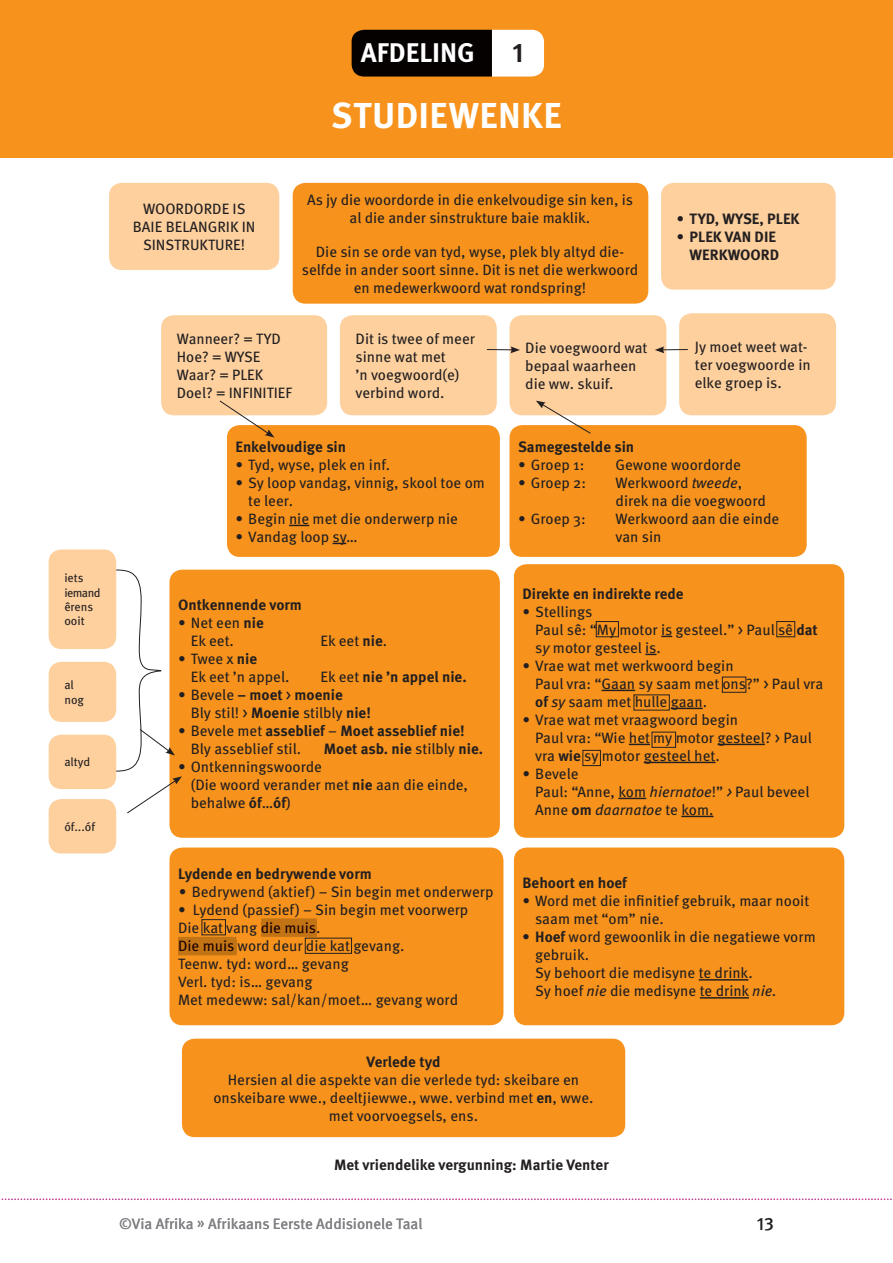
<style>
.page{position:relative;width:893px;height:1263px;background:#fff}
.page>*{position:absolute;margin:0;border:0;box-sizing:border-box;transform-origin:0 0}
.t1{font:700 36px "Meta OT";letter-spacing:.01em;color:#fff}
.t2{font:700 27px "Meta OT";color:#fff}
.t3{font:700 27px "Meta OT";color:#231f20}
.t4{font:500 18px "Meta OT";color:#231f20}
.t5{font:15px/18px "Meta OT";color:#231f20}
.t6{font:700 15px/18px "Meta OT";color:#231f20;text-align:right}
.t7{font:15px "Meta OT";color:#808285}
.t8{font:12px/14.4px "Meta OT";color:#231f20}
.s1{font-weight:700}
.s2{font-weight:400}
.s3{color:#1b0000}
.s4{font-style:italic}
</style>
<div class="page">
<svg style="left:0;top:1198px;width:892px;height:2px"></svg>
<div style="left:0;top:0;width:893px;height:157px;background:#f7931d"></div>
<svg style="left:352px;top:30px;width:192px;height:47px;background:#4c4644"></svg>
<div style="left:293px;top:183px;width:355px;height:121px;background:#f7931d;border-radius:13px"></div>
<div style="left:109px;top:183px;width:170px;height:87px;background:#fdd09e;border-radius:13px"></div>
<div style="left:661px;top:183px;width:175px;height:107px;background:#fdd09e;border-radius:13px"></div>
<div style="left:182px;top:1039px;width:443px;height:98px;background:#f7931d;border-radius:13px"></div>
<div style="left:227px;top:425px;width:273px;height:132px;background:#f7931d;border-radius:13px"></div>
<svg style="left:289px;top:525px;width:20px;height:1px"></svg>
<svg style="left:333px;top:543px;width:13px;height:1px"></svg>
<div style="left:169px;top:570px;width:331px;height:268px;background:#f7931d;border-radius:13px"></div>
<div style="left:509px;top:425px;width:298px;height:132px;background:#f7931d;border-radius:13px"></div>
<div style="left:161px;top:315px;width:166px;height:100px;background:#fdd09e;border-radius:13px"></div>
<div style="left:49px;top:549px;width:67px;height:100px;background:#fdd09e;border-radius:13px"></div>
<div style="left:49px;top:662px;width:67px;height:60px;background:#fdd09e;border-radius:13px"></div>
<div style="left:49px;top:735px;width:67px;height:54px;background:#fdd09e;border-radius:13px"></div>
<div style="left:49px;top:799px;width:67px;height:54px;background:#fdd09e;border-radius:13px"></div>
<div style="left:340px;top:315px;width:157px;height:100px;background:#fdd09e;border-radius:13px"></div>
<div style="left:509px;top:315px;width:157px;height:100px;background:#fdd09e;border-radius:13px"></div>
<div style="left:679px;top:313px;width:157px;height:102px;background:#fdd09e;border-radius:13px"></div>
<svg style="left:487px;top:346px;width:33px;height:7px"></svg>
<svg style="left:655px;top:346px;width:33px;height:7px"></svg>
<svg style="left:219px;top:400px;width:55px;height:37px"></svg>
<svg style="left:536px;top:401px;width:55px;height:33px"></svg>
<svg style="left:115px;top:569px;width:67px;height:245px"></svg>
<div style="left:514px;top:847px;width:330px;height:178px;background:#f7931d;border-radius:13px"></div>
<hr style="left:699px;top:979px;width:49px;height:1px;background:#231f20">
<hr style="left:700px;top:997px;width:49px;height:1px;background:#231f20">
<div style="left:169px;top:847px;width:334px;height:178px;background:#f7931d;border-radius:13px"></div>
<div style="left:202px;top:919px;width:24px;height:16px;border:1px solid #231f20"></div>
<div style="left:305px;top:938px;width:47px;height:16px;border:1px solid #231f20"></div>
<div style="left:514px;top:564px;width:330px;height:274px;background:#f7931d;border-radius:13px"></div>
<hr style="left:601px;top:690px;width:34px;height:1px;background:#231f20">
<hr style="left:671px;top:708px;width:32px;height:1px;background:#231f20">
<svg style="left:629px;top:744px;width:21px;height:1px"></svg>
<hr style="left:718px;top:744px;width:47px;height:1px;background:#231f20">
<hr style="left:644px;top:762px;width:72px;height:1px;background:#231f20">
<svg style="left:618px;top:798px;width:28px;height:1px"></svg>
<hr style="left:681px;top:816px;width:32px;height:1px;background:#231f20">
<div style="left:596px;top:621px;width:23px;height:16px;border:1px solid #231f20"></div>
<div style="left:722px;top:677px;width:24px;height:16px;border:1px solid #231f20"></div>
<div style="left:652px;top:732px;width:24px;height:16px;border:1px solid #231f20"></div>
<div style="left:582px;top:750px;width:19px;height:16px;border:1px solid #231f20"></div>
<div style="left:776px;top:621px;width:19px;height:16px;border:1px solid #231f20"></div>
<hr style="left:261px;top:936px;width:56px;height:1px;background:#c27414">
<svg style="left:261px;top:918px;width:56px;height:4px"></svg>
<div style="left:261px;top:922px;width:56px;height:14px;background:#c27414"></div>
<svg style="left:178px;top:937px;width:58px;height:18px"></svg>
<div style="left:179px;top:940px;width:57px;height:14px;background:#c27414"></div>
<h2 class="t2" style="left:361px;top:42px;width:116px">AFDELING</h2>
<h2 class="t3" style="left:512px;top:42px;width:13px">1</h2>
<h1 class="t1" style="left:331px;top:103px;width:232px">STUDIEWENKE</h1>
<p class="t8" style="left:64px;top:572px;width:38px">iets iemand êrens ooit</p>
<p class="t8" style="left:64px;top:679px;width:21px">al nog</p>
<p class="t8" style="left:64px;top:756px;width:27px">altyd</p>
<p class="t8" style="left:64px;top:820px;width:32px">óf...óf</p>
<p class="t5" style="left:307px;top:192px;width:328px;text-align:center">As jy die woordorde in die enkelvoudige sin ken, is al die ander sinstrukture baie maklik.</p>
<p class="t5" style="left:302px;top:244px;width:338px;text-align:center">Die sin se orde van tyd, wyse, plek bly altyd die&shy;selfde in ander soort sinne. Dit is net die werkwoord en medewerkwoord wat rondspring!</p>
<p class="t5" style="left:133px;top:201px;width:124px;text-align:center">WOORDORDE IS<br>BAIE BELANGRIK IN<br>SINSTRUKTURE!</p>
<p class="t6" style="left:677px;top:211px;width:124px">• TYD, WYSE, PLEK</p>
<p class="t6" style="left:677px;top:229px;width:104px">• PLEK VAN DIE<br>WERKWOORD</p>
<p class="t5" style="left:177px;top:331px;width:117px">Wanneer? = TYD<br>Hoe? = WYSE<br>Waar? = PLEK<br>Doel? = INFINITIEF</p>
<p class="t5" style="left:356px;top:331px;width:121px">Dit is twee of meer sinne wat met<br>’n voegwoord(e) verbind word.</p>
<p class="t5" style="left:525px;top:340px;width:124px">Die voegwoord wat bepaal waarheen die ww. skuif.</p>
<p class="t5" style="left:695px;top:339px;width:117px">Jy moet weet wat&shy;ter voegwoorde in elke groep is.</p>
<p class="t6" style="left:235px;top:439px;width:112px">Enkelvoudige sin</p>
<p class="t5" style="left:235px;top:457px;width:156px">• Tyd, wyse, plek en inf.</p>
<p class="t5" style="left:248px;top:475px;width:238px;text-indent:-13px">• Sy loop vandag, vinnig, skool toe om te leer.</p>
<p class="t5" style="left:235px;top:511px;width:224px">• Begin nie met die onderwerp nie</p>
<p class="t5" style="left:235px;top:529px;width:124px">• Vandag loop sy…</p>
<p class="t6" style="left:178px;top:597px;width:125px">Ontkennende vorm</p>
<p class="t5" style="left:191px;top:615px;width:75px;text-indent:-13px">• Net een <span class="s1">nie<br></span>Ek eet.</p>
<p class="t5" style="left:320px;top:633px;width:68px">Ek eet <span class="s1">nie</span>.</p>
<p class="t5" style="left:191px;top:651px;width:100px;text-indent:-13px">• Twee x <span class="s1">nie<br></span>Ek eet ’n appel.</p>
<p class="t6" style="left:320px;top:669px;width:148px"><span class="s2">Ek eet</span> nie ’n appel nie.</p>
<p class="t5" style="left:191px;top:687px;width:182px;text-indent:-13px">• Bevele <span class="s1">– moet</span> &gt; <span class="s1">moenie<br></span>Bly stil! &gt; <span class="s1">Moenie</span> stilbly <span class="s1">nie!</span></p>
<p class="t5" style="left:191px;top:723px;width:275px;text-indent:-13px">• Bevele met <span class="s1">asseblief</span> – <span class="s1">Moet asseblief nie!<br></span>Bly asseblief stil.</p>
<p class="t6" style="left:324px;top:741px;width:161px">Moet asb. nie <span class="s2">stilbly</span> nie.</p>
<p class="t5" style="left:191px;top:759px;width:279px;text-indent:-13px">• Ontkenningswoorde<br>(Die woord verander met <span class="s1">nie</span> aan die einde, behalwe <span class="s1">óf</span>…<span class="s1">óf</span>)</p>
<p class="t6" style="left:178px;top:866px;width:195px">Lydende en bedrywende vorm</p>
<p class="t5" style="left:179px;top:884px;width:316px">• Bedrywend (aktief) – Sin begin met onderwerp</p>
<p class="t5" style="left:178px;top:902px;width:292px">• Lydend (passief) – Sin begin met voorwerp<br>Die kat vang <span class="s3">die muis</span>.<br><span class="s3">Die muis</span> word deur die kat gevang.<br>Teenw. tyd: word… gevang<br>Verl. tyd: is… gevang<br>Met medeww: sal/kan/moet… gevang word</p>
<p class="t6" style="left:518px;top:439px;width:118px">Samegestelde sin</p>
<p class="t5" style="left:518px;top:457px;width:68px">• Groep 1:</p>
<p class="t5" style="left:615px;top:457px;width:127px">Gewone woordorde</p>
<p class="t5" style="left:518px;top:475px;width:70px">• Groep 2:</p>
<p class="t5" style="left:615px;top:475px;width:152px">Werkwoord <span class="s4">tweede</span>, direk na die voegwoord</p>
<p class="t5" style="left:518px;top:511px;width:69px">• Groep 3:</p>
<p class="t5" style="left:615px;top:511px;width:165px">Werkwoord aan die einde van sin</p>
<p class="t6" style="left:522px;top:585px;width:163px">Direkte en indirekte rede</p>
<p class="t5" style="left:535px;top:603px;width:284px;text-indent:-13px">• Stellings<br>Paul sê: “My motor is gesteel.” &gt; Paul sê <span class="s1">dat </span>s<span class="s4">y</span> motor gesteel is.</p>
<p class="t5" style="left:535px;top:657px;width:289px;text-indent:-13px">• Vrae wat met werkwoord begin<br>Paul vra: “Gaan sy saam met ons?” &gt; Paul vra <span class="s1">of</span> <span class="s4">sy</span> saam met hulle gaan.</p>
<p class="t5" style="left:535px;top:711px;width:278px;text-indent:-13px">• Vrae wat met vraagwoord begin<br>Paul vra: “Wie het my motor gesteel? &gt; Paul vra <span class="s1">wie</span> sy motor gesteel het.</p>
<p class="t5" style="left:535px;top:765px;width:276px;text-indent:-13px">• Bevele<br>Paul: “Anne, kom <span class="s4">hiernatoe</span>!” <span class="s4">&gt;</span> Paul beveel<br>Anne <span class="s1">om</span> <span class="s4">daarnatoe</span> te kom.</p>
<p class="t6" style="left:522px;top:875px;width:106px">Behoort en hoef</p>
<p class="t5" style="left:535px;top:893px;width:276px;text-indent:-13px">• Word met die infinitief gebruik, maar nooit saam met “om” nie.</p>
<p class="t5" style="left:535px;top:929px;width:282px;text-indent:-13px"><span class="s1">• Hoef</span> word gewoonlik in die negatiewe vorm gebruik.<br>Sy behoort die medisyne te drink.<br>Sy hoef <span class="s4">nie</span> die medisyne te drink <span class="s4">nie.</span></p>
<p class="t6" style="left:367px;top:1053px;width:75px">Verlede tyd</p>
<p class="t5" style="left:213px;top:1071px;width:382px;text-align:center">Hersien al die aspekte van die verlede tyd: skeibare en onskeibare wwe., deeltjiewwe., wwe. verbind met <span class="s1">en</span>, wwe. met voorvoegsels, ens.</p>
<p class="t6" style="left:334px;top:1157px;width:276px">Met vriendelike vergunning: Martie Venter</p>
<p class="t7" style="left:119px;top:1218px;width:305px">©Via Afrika » Afrikaans Eerste Addisionele Taal</p>
<p class="t4" style="left:757px;top:1217px;width:19px">13</p>
</div>
